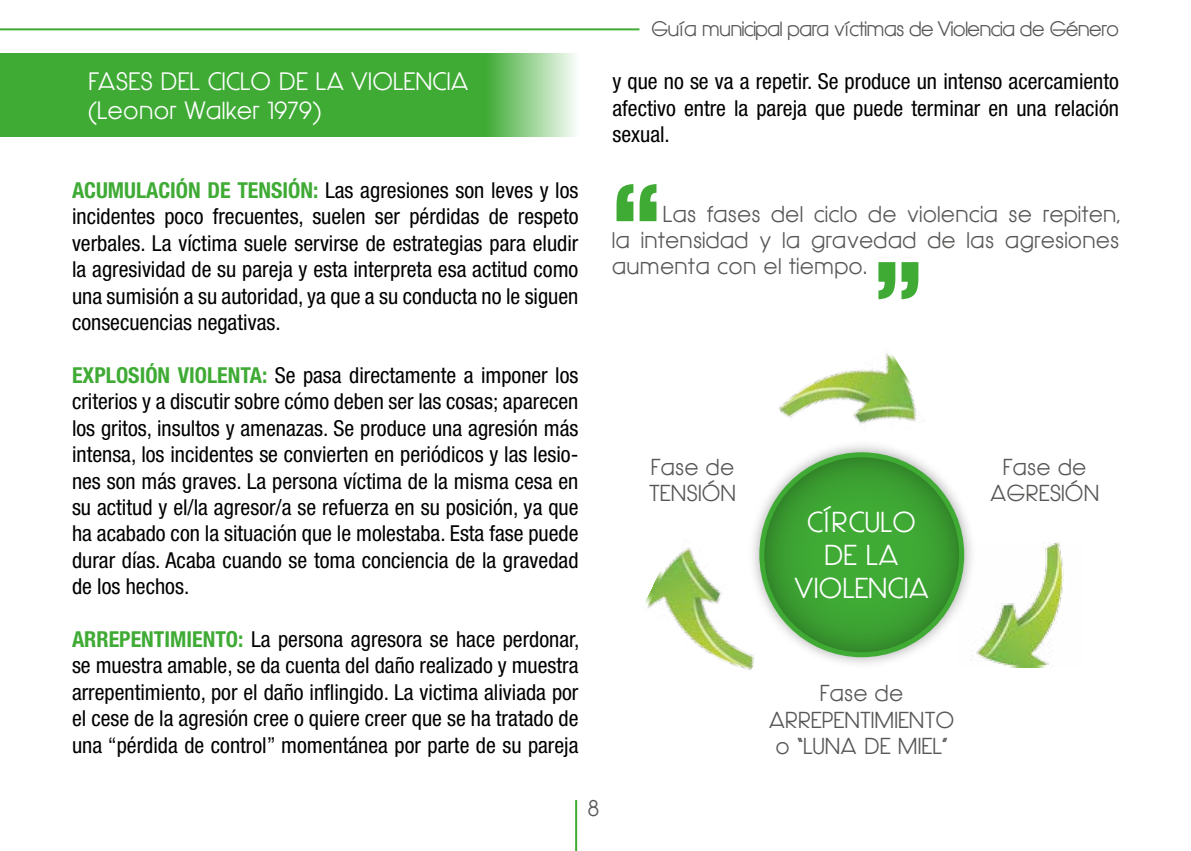
<style>
.page{position:relative;width:1191px;height:851px;background:#fff}
.page>*{position:absolute;margin:0;border:0;box-sizing:border-box;transform-origin:0 0}
.t1{font:900 expanded 96px "Helvetica Neue";color:#3fab35}
.t2{font:700 27.4px/33px "Hasteristico";letter-spacing:.05em;color:#fff;text-align:center}
.t3{font:700 24px/28.8px "Hasteristico";letter-spacing:.05em;color:#fff}
.t4{font:condensed 22px/26.4px "Helvetica Neue";color:#000;text-align:justify}
.t5{font:700 22px/26.4px "Hasteristico";letter-spacing:.05em;color:#575756;text-align:center}
.t6{font:700 20px "Hasteristico";color:#575756}
.s1{font-weight:700;color:#3fab35}
</style>
<div class="page">
<hr style="left:575px;top:799px;width:2px;height:51px;background:#3fab35">
<hr style="left:0;top:28px;width:639px;height:2px;background:#3fab35">
<div style="left:0;top:54px;width:578px;height:83px;background:#3fab35"></div>
<div style="left:746px;top:440px;width:230px;height:229px;background:#000;opacity:.35"></div>
<svg style="left:762px;top:454px;width:199px;height:200px;background:#3ca232"></svg>
<img style="left:645px;top:524px;width:150px;height:147px">
<img style="left:957px;top:542px;width:107px;height:125px">
<img style="left:765px;top:353px;width:173px;height:140px">
<p class="t3" style="left:89px;top:67px;width:381px">FASES DEL CICLO DE LA VIOLENCIA (Leonor Walker 1979)</p>
<p class="t4" style="left:72px;top:177px;width:508px"><span class="s1">ACUMULACIÓN DE TENSIÓN:</span> Las agresiones son leves y los incidentes poco frecuentes, suelen ser pérdidas de respeto verbales. La víctima suele servirse de estrategias para eludir la agresividad de su pareja y esta interpreta esa actitud como una sumisión a su autoridad, ya que a su conducta no le siguen consecuencias negativas.</p>
<p class="t4" style="left:72px;top:361px;width:508px"><span class="s1">EXPLOSIÓN VIOLENTA:</span> Se pasa directamente a imponer los criterios y a discutir sobre cómo deben ser las cosas; aparecen los gritos, insultos y amenazas. Se produce una agresión más intensa, los incidentes se convierten en periódicos y las lesio&shy;nes son más graves. La persona víctima de la misma cesa en su actitud y el/la agresor/a se refuerza en su posición, ya que ha acabado con la situación que le molestaba. Esta fase puede durar días. Acaba cuando se toma conciencia de la gravedad de los hechos.</p>
<p class="t4" style="left:72px;top:625px;width:509px"><span class="s1">ARREPENTIMIENTO:</span> La persona agresora se hace perdonar, se muestra amable, se da cuenta del daño realizado y muestra arrepentimiento, por el daño inflingido. La victima aliviada por el cese de la agresión cree o quiere creer que se ha tratado de una “pérdida de control” momentánea por parte de su pareja</p>
<p class="t6" style="left:652px;top:17px;width:468px">Guía municipal para víctimas de Violencia de Género</p>
<p class="t4" style="left:612px;top:68px;width:508px">y que no se va a repetir. Se produce un intenso acercamiento afectivo entre la pareja que puede terminar en una relación sexual.</p>
<h1 class="t1" style="left:612px;top:157px;width:49px">“</h1>
<p class="t5" style="left:612px;top:201px;width:508px;text-align:justify;text-indent:51px">Las fases del ciclo de violencia se repiten, la intensidad y la gravedad de las agresiones aumenta con el tiempo.</p>
<h1 class="t1" style="left:922px;top:326px;width:49px;rotate:-180deg">“</h1>
<p class="t5" style="left:650px;top:454px;width:88px;text-align:left">Fase de<br>TENSIÓN</p>
<p class="t5" style="left:990px;top:454px;width:110px">Fase de<br>AGRESIÓN</p>
<p class="t2" style="left:795px;top:506px;width:135px">CÍRCULO<br>DE LA<br>VIOLENCIA</p>
<p class="t5" style="left:769px;top:680px;width:186px">Fase de<br>ARREPENTIMIENTO o “LUNA DE MIEL”</p>
<p class="t5" style="left:588px;top:795px;width:13px">8</p>
</div>
